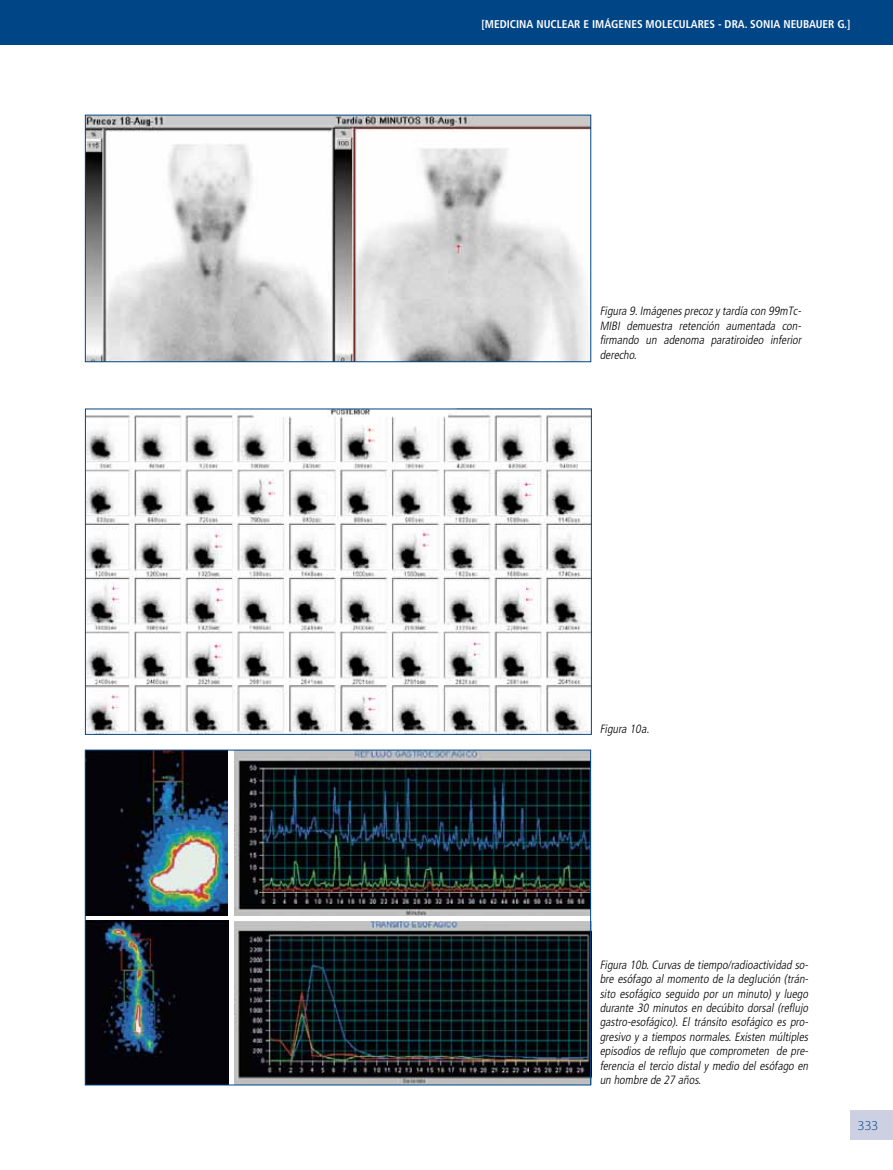
<style>
.page{position:relative;width:893px;height:1170px;background:#fff}
.page>*{position:absolute;margin:0;border:0;box-sizing:border-box;transform-origin:0 0}
.t1{font:300 13.5px "Myriad Pro";color:#004586;scale:1.1 1}
.t2{font:italic 300 condensed 12px/14.4px "Frutiger";color:#000;text-align:justify}
.t3{font:700 condensed 11.25px "Frutiger";color:#fff}
</style>
<div class="page">
<div style="left:850px;top:1110px;width:43px;height:30px;background:#cdd0e3"></div>
<img style="left:235px;top:751px;width:354px;height:164px">
<img style="left:235px;top:921px;width:357px;height:163px">
<img style="left:87px;top:920px;width:141px;height:163px">
<img style="left:87px;top:751px;width:141px;height:164px">
<img style="left:87px;top:411px;width:503px;height:321px">
<div style="left:85px;top:409px;width:507px;height:325px;border:1px solid #004586"></div>
<img style="left:87px;top:117px;width:502px;height:243px">
<div style="left:85px;top:115px;width:506px;height:247px;border:1px solid #004586"></div>
<div style="left:0;top:0;width:893px;height:44px;background:#004586"></div>
<p class="t3" style="left:482px;top:17px;width:19px">[MEDICINA</p>
<p class="t3" style="left:536px;top:17px;width:15px">NUCLEAR</p>
<p class="t3" style="left:583px;top:17px;width:42px">E IMÁGENES</p>
<p class="t3" style="left:646px;top:17px;width:17px">MOLECULARES</p>
<p class="t3" style="left:718px;top:17px;width:45px">- DRA. SONIA</p>
<p class="t3" style="left:783px;top:17px;width:34px">NEUBAUER</p>
<p class="t3" style="left:837px;top:17px;width:14px">G.]</p>
<p class="t2" style="left:600px;top:304px;width:205px">Figura 9.Imágenesprecozytardía con 99mTc-MIBI demuestra retención aumentada con&shy;firmando un adenoma paratiroideo inferior derecho.</p>
<p class="t2" style="left:600px;top:722px;width:53px">Figura 10a.</p>
<p class="t2" style="left:600px;top:957px;width:212px">Figura 10b.Curvasde tiempo/radioactividad so&shy;bre esófago al momento de la deglución (trán&shy;sito esofágico seguido por un minuto) y luego durante 30 minutos en decúbito dorsal (reflujo gastro-esofágico). El tránsito esofágico es pro&shy;gresivo y a tiempos normales.Existen múltiples episodios de reflujo que comprometen de pre&shy;ferencia el tercio distal y medio del esófago en un hombre de 27 años.</p>
<p class="t1" style="left:857px;top:1117px;width:21px">333</p>
</div>
